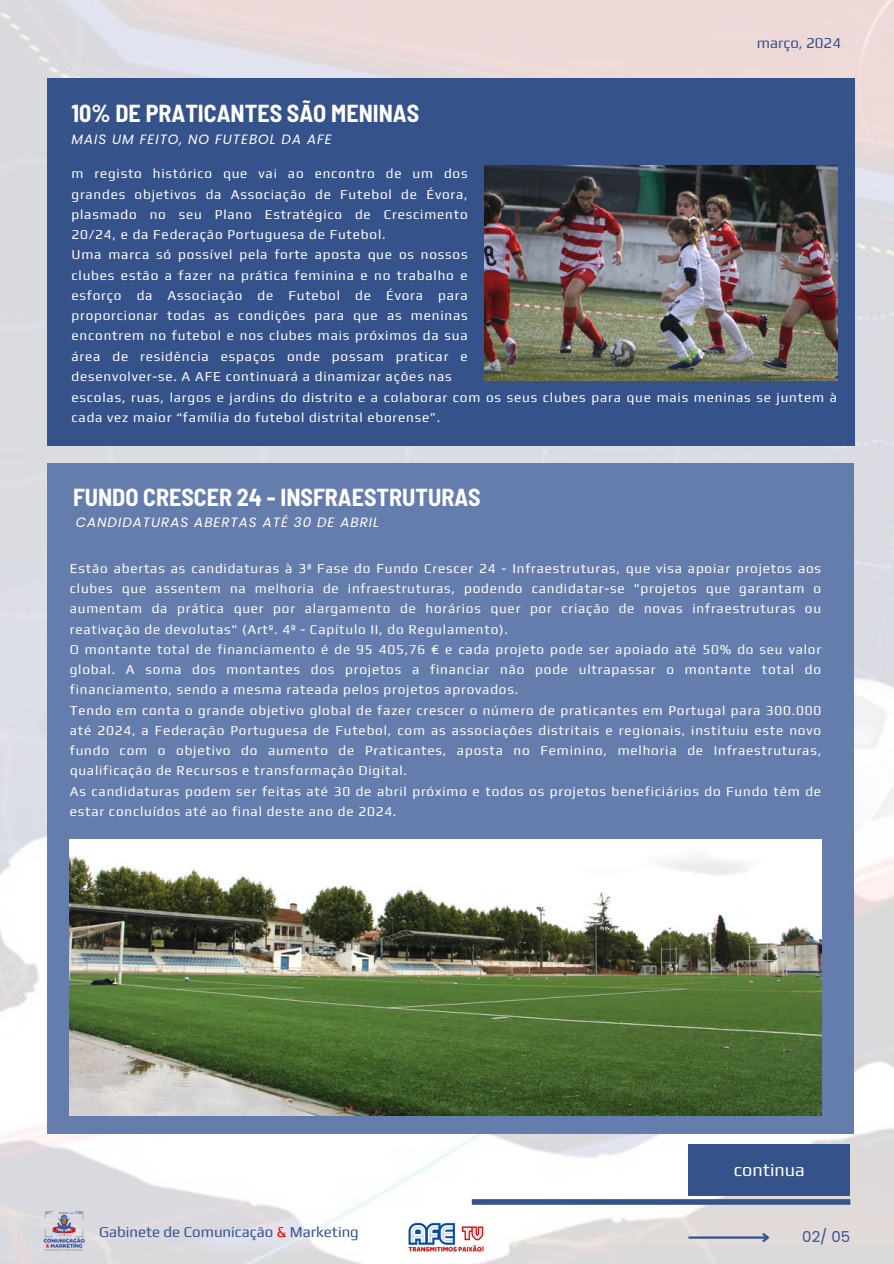
<style>
.page{position:relative;width:894px;height:1264px;background:#fff}
.page>*{position:absolute;margin:0;border:0;box-sizing:border-box;transform-origin:0 0}
.t1{font:700 semi-condensed 24px "Barlow";color:#fff}
.t2{font:18px "Play";color:#fff}
.t3{font:15px "Play";color:#36528b}
.t4{font:15px "Poppins";color:#36528b}
.t5{font:13.5px/20.2px "Play";letter-spacing:.06em;color:#fff;text-align:justify}
.t6{font:italic 13.5px "Poppins";letter-spacing:.07em;color:#fff}
.s1{color:#e80000}
</style>
<div class="page">
<img style="left:0;top:0;width:893px;height:1263px">
<div style="left:471px;top:1199px;width:379px;height:5px;background:#36528b"></div>
<div style="left:688px;top:1144px;width:162px;height:52px;background:#36528b"></div>
<hr style="left:688px;top:1236px;width:79px;height:2px;background:#36528b">
<svg style="left:760px;top:1230px;width:11px;height:13px"></svg>
<div style="left:255px;top:0;width:500px;height:9px;background:#eed9d9"></div>
<img style="left:43px;top:1210px;width:41px;height:40px">
<img style="left:407px;top:1221px;width:77px;height:30px">
<div style="left:47px;top:463px;width:806px;height:671px;background:#657dad"></div>
<img style="left:70px;top:839px;width:751px;height:276px">
<div style="left:47px;top:79px;width:807px;height:366px;background:#36528b"></div>
<img style="left:484px;top:166px;width:353px;height:215px">
<p class="t1" style="left:72px;top:98px;width:349px">10% DE PRATICANTES SÃO MENINAS</p>
<h3 class="t6" style="left:71px;top:129px;width:262px">MAIS UM FEITO, NO FUTEBOL DA AFE</h3>
<h2 class="t5" style="left:71px;top:163px;width:397px">m registo histórico que vai ao encontro de um dos grandes objetivos da Associação de Futebol de Évora, plasmado no seu Plano Estratégico de Crescimento 20/24, e da Federação Portuguesa de Futebol.</h2>
<p class="t5" style="left:71px;top:244px;width:397px">Uma marca só possível pela forte aposta que os nossos clubes estão a fazer na prática feminina e no trabalho e esforço da Associação de Futebol de Évora para proporcionar todas as condições para que as meninas encontrem no futebol e nos clubes mais próximos da sua área de residência espaços onde possam praticar e desenvolver-se. A AFE continuará a dinamizar ações nas</p>
<p class="t3" style="left:756px;top:34px;width:86px">março, 2024</p>
<h3 class="t5" style="left:71px;top:386px;width:766px">escolas, ruas, largos e jardins do distrito e a colaborar com os seus clubes para que mais meninas se juntem à cada vez maior “família do futebol distrital eborense”.</h3>
<p class="t1" style="left:73px;top:481px;width:409px">FUNDO CRESCER 24 - INSFRAESTRUTURAS</p>
<h4 class="t6" style="left:76px;top:513px;width:305px">CANDIDATURAS ABERTAS ATÉ 30 DE ABRIL</h4>
<p class="t5" style="left:70px;top:558px;width:752px">Estão abertas as candidaturas à 3ª Fase do Fundo Crescer 24 - Infraestruturas, que visa apoiar projetos aos clubes que assentem na melhoria de infraestruturas, podendo candidatar-se "projetos que garantam o aumentam da prática quer por alargamento de horários quer por criação de novas infraestruturas ou reativação de devolutas" (Artº. 4º - Capítulo II, do Regulamento).</p>
<p class="t5" style="left:70px;top:639px;width:752px">O montante total de financiamento é de 95 405,76 € e cada projeto pode ser apoiado até 50% do seu valor global. A soma dos montantes dos projetos a financiar não pode ultrapassar o montante total do financiamento, sendo a mesma rateada pelos projetos aprovados.</p>
<p class="t5" style="left:70px;top:699px;width:752px">Tendo em conta o grande objetivo global de fazer crescer o número de praticantes em Portugal para 300.000 até 2024, a Federação Portuguesa de Futebol, com as associações distritais e regionais, instituiu este novo fundo com o objetivo do aumento de Praticantes, aposta no Feminino, melhoria de Infraestruturas, qualificação de Recursos e transformação Digital.</p>
<p class="t5" style="left:70px;top:780px;width:752px">As candidaturas podem ser feitas até 30 de abril próximo e todos os projetos beneficiários do Fundo têm de estar concluídos até ao final deste ano de 2024.</p>
<h1 class="t3" style="left:99px;top:1222px;width:261px">Gabinete de Comunicação <span class="s1">&amp;</span> Marketing</h1>
<p class="t2" style="left:733px;top:1159px;width:72px">continua</p>
<p class="t4" style="left:802px;top:1226px;width:50px">02/ 05</p>
</div>
